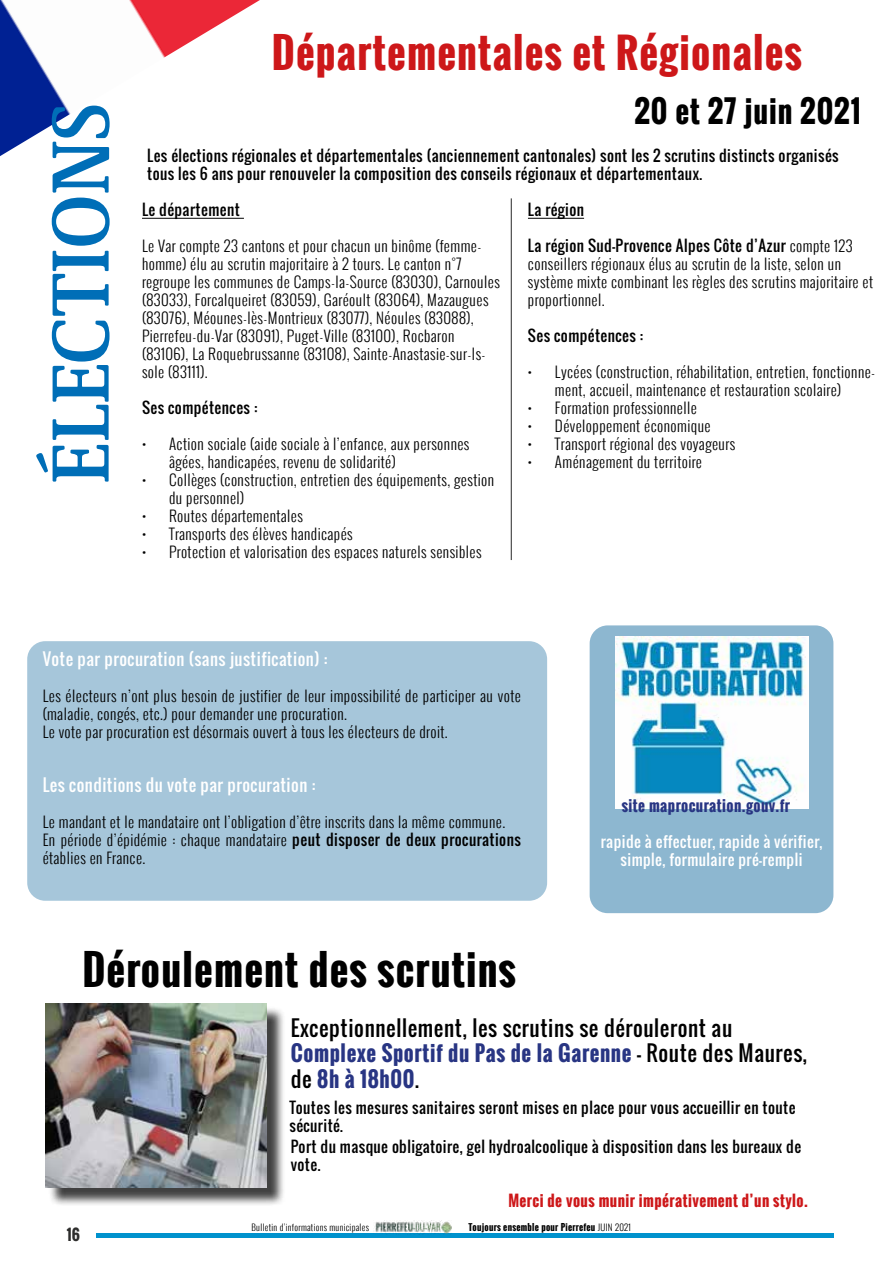
<style>
.page{position:relative;width:893px;height:1263px;background:#fff}
.page>*{position:absolute;margin:0;border:0;box-sizing:border-box;transform-origin:0 0}
.t1{font:500 condensed 84px "Demos Next Pro";color:#006eb7}
.t2{font:700 40.5px "Oswald";letter-spacing:.03em;color:#cd1719}
.t3{font:700 40.5px "Oswald";letter-spacing:.03em;color:#000}
.t4{font:700 30px "Oswald";letter-spacing:.03em;color:#000}
.t5{font:21px/25.2px "Oswald";letter-spacing:.03em;color:#000}
.t6{font:16.5px "Oswald";letter-spacing:.03em;color:#fff}
.t7{font:300 15px/18px "Oswald";letter-spacing:.03em;color:#000}
.t8{font:15px/18px "Oswald";letter-spacing:.03em;color:#000}
.t9{font:15px/18px "Oswald";letter-spacing:.03em;color:#fff;text-align:center}
.t10{font:700 15px "Oswald";letter-spacing:.03em;color:#cd1719}
.t11{font:700 15px "Oswald";letter-spacing:.03em;color:#283583}
.t12{font:700 15px "Oswald";color:#2d2d2c}
.t13{font:700 9px "Oswald";letter-spacing:.03em;color:#000}
.t14{font:300 9px "Oswald";letter-spacing:.03em;color:#000}
.s1{font-weight:400}
.s2{font-weight:700;color:#283583}
.s3{font-weight:300}
</style>
<div class="page">
<img style="left:0;top:0;width:260px;height:156px">
<div style="left:590px;top:625px;width:243px;height:288px;background:#8db7d0;border-radius:18px"></div>
<img style="left:615px;top:636px;width:193px;height:173px">
<div style="left:27px;top:641px;width:520px;height:260px;background:#a6c6da;border-radius:18px"></div>
<div style="left:48px;top:1006px;width:238px;height:200px;background:#000;opacity:.75"></div>
<img style="left:46px;top:1003px;width:221px;height:185px">
<div style="left:96px;top:1233px;width:738px;height:5px;background:#0092cd"></div>
<img style="left:374px;top:1221px;width:78px;height:13px">
<hr style="left:142px;top:218px;width:102px;height:1px;background:#000">
<hr style="left:528px;top:218px;width:56px;height:1px;background:#000">
<hr style="left:511px;top:198px;width:1px;height:362px;background:#282827">
<h1 class="t1" style="left:23px;top:484px;width:382px;rotate:-90deg">ÉLECTIONS</h1>
<h2 class="t2" style="left:272px;top:23px;width:531px">Départementales et Régionales</h2>
<h3 class="t4" style="left:634px;top:89px;width:228px">20 et 27 juin 2021</h3>
<p class="t8" style="left:147px;top:147px;width:693px">Les élections régionales et départementales (anciennement cantonales) sont les 2 scrutins distincts organisés tous les 6 ans pour renouveler la composition des conseils régionaux et départementaux.</p>
<p class="t8" style="left:142px;top:201px;width:99px">Le département</p>
<p class="t7" style="left:142px;top:237px;width:359px">Le Var compte 23 cantons et pour chacun un binôme (femme&shy;homme) élu au scrutin majoritaire à 2 tours. Le canton n°7 regroupe les communes de Camps-la-Source (83030), Carnoules (83033), Forcalqueiret (83059), Garéoult (83064), Mazaugues (83076), Méounes-lès-Montrieux (83077), Néoules (83088), Pierrefeu-du-Var (83091), Puget-Ville (83100), Rocbaron (83106), La Roquebrussanne (83108), Sainte-Anastasie-sur-Is&shy;sole (83111).</p>
<p class="t8" style="left:142px;top:399px;width:117px">Ses compétences :</p>
<p class="t7" style="left:169px;top:435px;width:302px;text-indent:-27px">• Action sociale (aide sociale à l’enfance, aux personnes âgées, handicapées, revenu de solidarité)</p>
<p class="t7" style="left:169px;top:471px;width:327px;text-indent:-27px">• Collèges (construction, entretien des équipements, gestion du personnel)</p>
<p class="t7" style="left:142px;top:507px;width:162px">• Routes départementales</p>
<p class="t7" style="left:142px;top:525px;width:212px">• Transports des élèves handicapés</p>
<p class="t7" style="left:142px;top:543px;width:341px">• Protection et valorisation des espaces naturels sensibles</p>
<p class="t8" style="left:528px;top:201px;width:58px">La région</p>
<p class="t7" style="left:528px;top:237px;width:347px"><span class="s1">La région Sud-Provence Alpes Côte d’Azur</span> compte 123 conseillers régionaux élus au scrutin de la liste, selon un système mixte combinant les règles des scrutins majoritaire et proportionnel.</p>
<p class="t8" style="left:528px;top:327px;width:117px">Ses compétences :</p>
<p class="t7" style="left:528px;top:363px;width:349px;text-align:center">• Lycées (construction, réhabilitation, entretien, fonctionne&shy;ment, accueil, maintenance et restauration scolaire)</p>
<p class="t7" style="left:528px;top:399px;width:170px">• Formation professionnelle</p>
<p class="t7" style="left:528px;top:417px;width:184px">• Développement économique</p>
<p class="t7" style="left:528px;top:435px;width:209px">• Transport régional des voyageurs</p>
<p class="t7" style="left:528px;top:453px;width:176px">• Aménagement du territoire</p>
<p class="t6" style="left:43px;top:646px;width:286px">Vote par procuration (sans justification) :</p>
<p class="t7" style="left:43px;top:687px;width:480px">Les électeurs n’ont plus besoin de justifier de leur impossibilité de participer au vote (maladie, congés, etc.) pour demander une procuration.<br>Le vote par procuration est désormais ouvert à tous les électeurs de droit.</p>
<p class="t6" style="left:43px;top:772px;width:274px">Les conditions du vote par procuration :</p>
<p class="t7" style="left:43px;top:813px;width:480px">Le mandant et le mandataire ont l’obligation d’être inscrits dans la même commune.<br>En période d’épidémie : chaque mandataire <span class="s1">peut disposer de deux procurations </span>établies en France.</p>
<p class="t11" style="left:622px;top:794px;width:170px">site maprocuration.gouv.fr</p>
<p class="t9" style="left:601px;top:832px;width:223px">rapide à effectuer, rapide à vérifier, simple, formulaire pré-rempli</p>
<h2 class="t3" style="left:82px;top:940px;width:435px">Déroulement des scrutins</h2>
<h3 class="t5" style="left:291px;top:1015px;width:518px">Exceptionnellement, les scrutins se dérouleront au<br><span class="s2">Complexe Sportif du Pas de la Garenne</span> - Route des Maures, de <span class="s2">8h à 18h00</span>.</h3>
<p class="t8" style="left:289px;top:1098px;width:508px">Toutes les mesures sanitaires seront mises en place pour vous accueillir en toute sécurité.</p>
<p class="t8" style="left:291px;top:1137px;width:512px">Port du masque obligatoire, gel hydroalcoolique à disposition dans les bureaux de vote.</p>
<p class="t10" style="left:508px;top:1189px;width:301px">Merci de vous munir impérativement d’un stylo.</p>
<p class="t12" style="left:67px;top:1223px;width:15px">16</p>
<p class="t14" style="left:252px;top:1220px;width:119px">Bulletin d’informations municipales</p>
<p class="t13" style="left:468px;top:1220px;width:164px">Toujours ensemble pour Pierrefeu <span class="s3">JUIN 2021</span></p>
</div>
